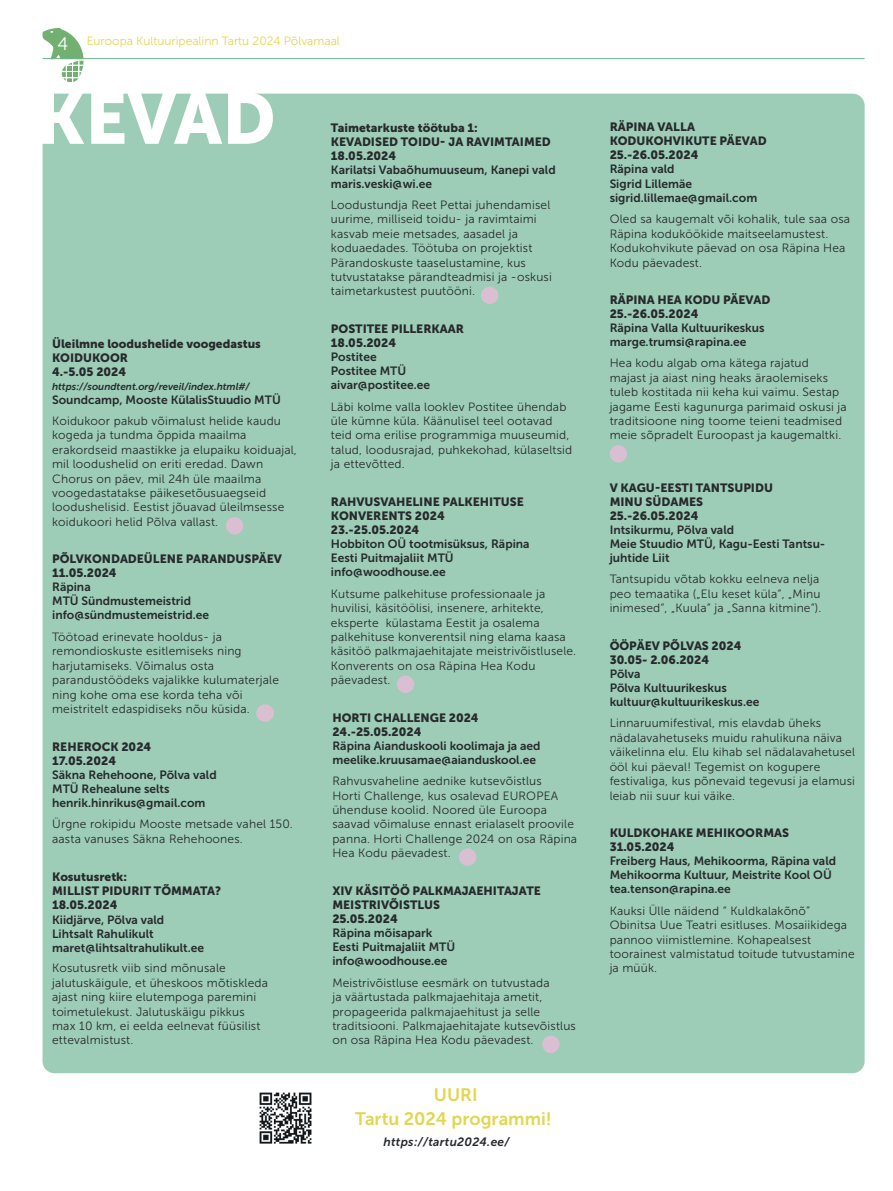
<style>
.page{position:relative;width:893px;height:1191px;background:#fff}
.page>*{position:absolute;margin:0;border:0;box-sizing:border-box;transform-origin:0 0}
.t1{font:72px "Museo Sans 900";color:#fff}
.t2{font:18px/24px "Museo Sans 700";color:#e2d651;text-align:center}
.t3{font:18px "Museo Sans 300";color:#fff}
.t4{font:12px/14.4px "Museo Sans 300";letter-spacing:.015em;color:#27292d}
.t5{font:12px/14px "Museo Sans 700";color:#27292d}
.t6{font:12px/14px "Museo Sans 900";color:#27292d}
.t7{font:12px "Museo Sans 300";color:#e2d651}
.t8{font:italic 12px "Museo Sans 700";letter-spacing:.025em;color:#27292d}
.t9{font:italic 10px "Museo Sans 700";color:#27292d}
</style>
<div class="page">
<div style="left:43px;top:94px;width:822px;height:979px;background:#9dcdb6;border-radius:12px"></div>
<div style="left:226px;top:517px;width:17px;height:17px;background:#dabfd3;border-radius:50%"></div>
<div style="left:481px;top:287px;width:17px;height:17px;background:#dabfd3;border-radius:50%"></div>
<div style="left:397px;top:675px;width:17px;height:18px;background:#dabfd3;border-radius:50%"></div>
<div style="left:542px;top:1035px;width:18px;height:18px;background:#dabfd3;border-radius:50%"></div>
<div style="left:610px;top:445px;width:17px;height:17px;background:#dabfd3;border-radius:50%"></div>
<div style="left:459px;top:848px;width:17px;height:17px;background:#dabfd3;border-radius:50%"></div>
<div style="left:256px;top:704px;width:18px;height:17px;background:#dabfd3;border-radius:50%"></div>
<img style="left:259px;top:1092px;width:53px;height:52px">
<svg style="left:43px;top:28px;width:40px;height:54px"></svg>
<hr style="left:43px;top:58px;width:822px;height:1px;background:#70b58e">
<h2 class="t3" style="left:45px;top:34px;width:25px">44</h2>
<p class="t7" style="left:87px;top:35px;width:255px">Euroopa Kultuuripealinn Tartu 2024 Põlvamaal</p>
<h1 class="t1" style="left:35px;top:78px;width:242px">KEVAD</h1>
<p class="t6" style="left:52px;top:336px;width:210px">Üleilmne loodushelide voogedastus<br>KOIDUKOOR<br>4.-5.05 2024</p>
<p class="t9" style="left:52px;top:380px;width:199px">https://soundtent.org/reveil/index.html#/</p>
<p class="t5" style="left:52px;top:392px;width:230px">Soundcamp, Mooste KülalisStuudio MTÜ</p>
<p class="t4" style="left:52px;top:414px;width:246px">Koidukoor pakub võimalust helide kaudu kogeda ja tundma õppida maailma erakordseid maastikke ja elupaiku koiduajal, mil loodushelid on eriti eredad. Dawn Chorus on päev, mil 24h üle maailma voogedastatakse päikesetõusuaegseid loodushelisid. Eestist jõuavad üleilmsesse koidukoori helid Põlva vallast.</p>
<p class="t6" style="left:52px;top:551px;width:231px">PÕLVKONDADEÜLENE PARANDUSPÄEV<br>11.05.2024</p>
<p class="t5" style="left:52px;top:579px;width:158px">Räpina<br>MTÜ Sündmustemeistrid info@sündmustemeistrid.ee</p>
<p class="t4" style="left:52px;top:630px;width:228px">Töötoad erinevate hooldus- ja remondioskuste esitlemiseks ning harjutamiseks. Võimalus osta parandustöödeks vajalikke kulumaterjale ning kohe oma ese korda teha või meistritelt edaspidiseks nõu küsida.</p>
<p class="t6" style="left:52px;top:739px;width:101px">REHEROCK 2024<br>17.05.2024</p>
<p class="t5" style="left:52px;top:767px;width:166px">Säkna Rehehoone, Põlva vald<br>MTÜ Rehealune selts henrik.hinrikus@gmail.com</p>
<p class="t4" style="left:52px;top:817px;width:242px">Ürgne rokipidu Mooste metsade vahel 150. aasta vanuses Säkna Rehehoones.</p>
<p class="t6" style="left:52px;top:870px;width:171px">Kosutusretk:<br>MILLIST PIDURIT TÕMMATA?<br>18.05.2024</p>
<p class="t5" style="left:52px;top:912px;width:154px;line-height:14.4px">Kiidjärve, Põlva vald<br>Lihtsalt Rahulikult maret@lihtsaltrahulikult.ee</p>
<p class="t4" style="left:52px;top:961px;width:217px">Kosutusretk viib sind mõnusale jalutuskäigule, et üheskoos mõtiskleda ajast ning kiire elutempoga paremini toimetulekust. Jalutuskäigu pikkus max 10 km, ei eelda eelnevat füüsilist ettevalmistust.</p>
<p class="t6" style="left:331px;top:120px;width:221px">Taimetarkuste töötuba 1:<br>KEVADISED TOIDU- JA RAVIMTAIMED<br>18.05.2024</p>
<p class="t5" style="left:331px;top:162px;width:226px">Karilatsi Vabaõhumuuseum, Kanepi vald maris.veski@wi.ee</p>
<p class="t4" style="left:331px;top:198px;width:222px">Loodustundja Reet Pettai juhendamisel uurime, milliseid toidu- ja ravimtaimi kasvab meie metsades, aasadel ja koduaedades. Töötuba on projektist Pärandoskuste taaselustamine, kus tutvustatakse pärandteadmisi ja -oskusi taimetarkustest puutööni.</p>
<p class="t6" style="left:331px;top:322px;width:135px">POSTITEE PILLERKAAR<br>18.05.2024</p>
<p class="t5" style="left:331px;top:350px;width:101px">Postitee<br>Postitee MTÜ aivar@postitee.ee</p>
<p class="t4" style="left:331px;top:399px;width:243px">Läbi kolme valla looklev Postitee ühendab üle kümne küla. Käänulisel teel ootavad teid oma erilise programmiga muuseumid, talud, loodusrajad, puhkekohad, külaseltsid ja ettevõtted.</p>
<p class="t6" style="left:331px;top:495px;width:194px">RAHVUSVAHELINE PALKEHITUSE<br>KONVERENTS 2024<br>23.-25.05.2024</p>
<p class="t5" style="left:331px;top:537px;width:200px">Hobbiton OÜ tootmisüksus, Räpina<br>Eesti Puitmajaliit MTÜ info@woodhouse.ee</p>
<p class="t4" style="left:331px;top:586px;width:247px">Kutsume palkehituse professionaale ja huvilisi, käsitöölisi, insenere, arhitekte, eksperte külastama Eestit ja osalema palkehituse konverentsil ning elama kaasa käsitöö palkmajaehitajate meistrivõistlusele.<br>Konverents on osa Räpina Hea Kodu päevadest.</p>
<p class="t6" style="left:332px;top:711px;width:148px">HORTI CHALLENGE 2024<br>24.-25.05.2024</p>
<p class="t5" style="left:332px;top:739px;width:210px">Räpina Aianduskooli koolimaja ja aed meelike.kruusamae@aianduskool.ee</p>
<p class="t4" style="left:332px;top:774px;width:246px">Rahvusvaheline aednike kutsevõistlus<br>Horti Challenge, kus osalevad EUROPEA ühenduse koolid. Noored üle Euroopa saavad võimaluse ennast erialaselt proovile panna. Horti Challenge 2024 on osa Räpina Hea Kodu päevadest.</p>
<p class="t6" style="left:332px;top:883px;width:210px">XIV KÄSITÖÖ PALKMAJAEHITAJATE<br>MEISTRIVÕISTLUS<br>25.05.2024</p>
<p class="t5" style="left:332px;top:925px;width:124px">Räpina mõisapark<br>Eesti Puitmajaliit MTÜ info@woodhouse.ee</p>
<p class="t4" style="left:332px;top:975px;width:245px">Meistrivõistluse eesmärk on tutvustada<br>ja väärtustada palkmajaehitaja ametit, propageerida palkmajaehitust ja selle traditsiooni. Palkmajaehitajate kutsevõistlus on osa Räpina Hea Kodu päevadest.</p>
<h2 class="t2" style="left:355px;top:1082px;width:198px">UURI<br>Tartu 2024 programmi!</h2>
<p class="t8" style="left:383px;top:1135px;width:128px">https://tartu2024.ee/</p>
<p class="t6" style="left:610px;top:120px;width:158px">RÄPINA VALLA<br>KODUKOHVIKUTE PÄEVAD<br>25.-26.05.2024</p>
<p class="t5" style="left:610px;top:162px;width:149px">Räpina vald<br>Sigrid Lillemäe sigrid.lillemae@gmail.com</p>
<p class="t4" style="left:610px;top:212px;width:242px">Oled sa kaugemalt või kohalik, tule saa osa Räpina koduköökide maitseelamustest.<br>Kodukohvikute päevad on osa Räpina Hea Kodu päevadest.</p>
<p class="t6" style="left:610px;top:293px;width:162px">RÄPINA HEA KODU PÄEVAD<br>25.-26.05.2024</p>
<p class="t5" style="left:610px;top:321px;width:156px">Räpina Valla Kultuurikeskus marge.trumsi@rapina.ee</p>
<p class="t4" style="left:610px;top:356px;width:239px">Hea kodu algab oma kätega rajatud majast ja aiast ning heaks äraolemiseks tuleb kostitada nii keha kui vaimu. Sestap jagame Eesti kagunurga parimaid oskusi ja traditsioone ning toome teieni teadmised meie sõpradelt Euroopast ja kaugemaltki.</p>
<p class="t6" style="left:610px;top:480px;width:165px">V KAGU-EESTI TANTSUPIDU<br>MINU SÜDAMES<br>25.-26.05.2024</p>
<p class="t5" style="left:610px;top:522px;width:217px">Intsikurmu, Põlva vald<br>Meie Stuudio MTÜ, Kagu-Eesti Tantsu&shy;juhtide Liit</p>
<p class="t4" style="left:610px;top:572px;width:213px">Tantsupidu võtab kokku eelneva nelja peo temaatika („Elu keset küla“, „Minu inimesed“, „Kuula“ ja „Sanna kitmine“).</p>
<p class="t6" style="left:610px;top:639px;width:133px">ÖÖPÄEV PÕLVAS 2024<br>30.05- 2.06.2024</p>
<p class="t5" style="left:610px;top:667px;width:151px">Põlva<br>Põlva Kultuurikeskus kultuur@kultuurikeskus.ee</p>
<p class="t4" style="left:610px;top:716px;width:247px">Linnaruumifestival, mis elavdab üheks nädalavahetuseks muidu rahulikuna näiva väikelinna elu. Elu kihab sel nädalavahetusel ööl kui päeval! Tegemist on kogupere festivaliga, kus põnevaid tegevusi ja elamusi leiab nii suur kui väike.</p>
<p class="t6" style="left:610px;top:826px;width:181px">KULDKOHAKE MEHIKOORMAS<br>31.05.2024</p>
<p class="t5" style="left:610px;top:854px;width:228px">Freiberg Haus, Mehikoorma, Räpina vald<br>Mehikoorma Kultuur, Meistrite Kool OÜ tea.tenson@rapina.ee</p>
<p class="t4" style="left:610px;top:903px;width:247px">Kauksi Ülle näidend “ Kuldkalakõnõ” Obinitsa Uue Teatri esitluses. Mosaiikidega pannoo viimistlemine. Kohapealsest toorainest valmistatud toitude tutvustamine ja müük.</p>
</div>
